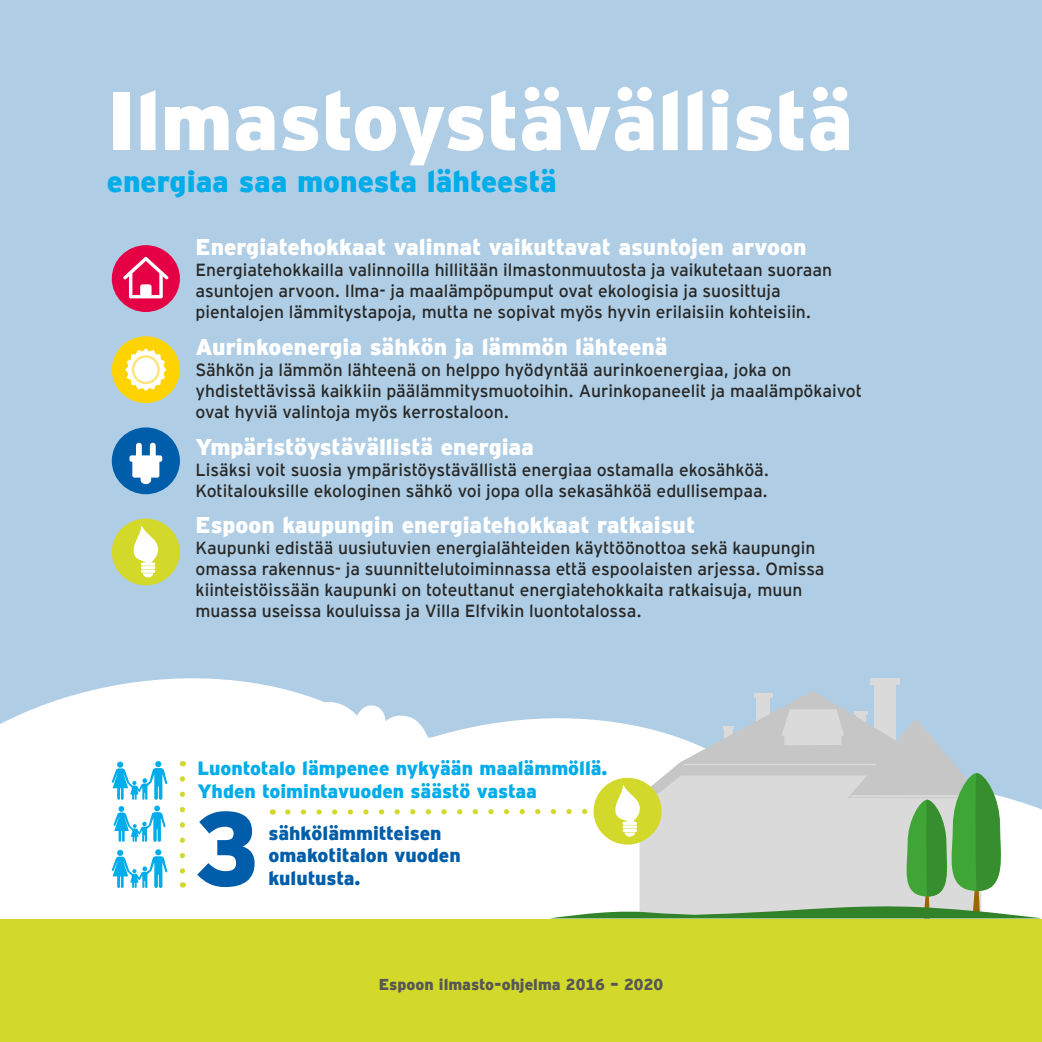
<style>
.page{position:relative;width:1042px;height:1042px;background:#afcde4}
.page>*{position:absolute;margin:0;border:0;box-sizing:border-box;transform-origin:0 0}
.t1{font:900 105px "Hz Interstate";color:#005da9}
.t2{font:900 82.25px "Hz Interstate";color:#fff}
.t3{font:900 29.75px "Hz Interstate";color:#00ace9}
.t4{font:900 22.75px "Hz Interstate";color:#fff}
.t5{font:900 19.25px/22.8px "Hz Interstate";color:#00ace9}
.t6{font:900 19.25px/22.8px "Hz Interstate";color:#005da9}
.t7{font:17.5px/21px "Hz Interstate";color:#282827}
.t8{font:900 15.75px "Hz Interstate";color:#575756}
</style>
<div class="page">
<svg style="left:0;top:678px;width:462px;height:241px;background:#f5f9fb"></svg>
<div style="left:0;top:919px;width:1042px;height:123px;background:#d3d92b"></div>
<div style="left:874px;top:685px;width:21px;height:69px;background:#dadada"></div>
<div style="left:870px;top:678px;width:29px;height:7px;background:#dadada"></div>
<div style="left:112px;top:427px;width:68px;height:67px;background:#005da9;border-radius:50%"></div>
<svg style="left:141px;top:478px;width:10px;height:6px"></svg>
<div style="left:136px;top:443px;width:6px;height:21px;background:#fff;border-radius:3px"></div>
<div style="left:150px;top:443px;width:6px;height:21px;background:#fff;border-radius:3px"></div>
<div style="left:132px;top:456px;width:27px;height:22px;background:#fff;border-radius:2px"></div>
<div style="left:129px;top:455px;width:33px;height:7px;background:#fff;border-radius:2px"></div>
<div style="left:112px;top:518px;width:68px;height:67px;background:#d3d92b;border-radius:50%"></div>
<svg style="left:134px;top:526px;width:24px;height:38px"></svg>
<svg style="left:141px;top:562px;width:14px;height:4px"></svg>
<hr style="left:141px;top:566px;width:14px;height:3px;background:#fff">
<hr style="left:141px;top:570px;width:14px;height:3px;background:#fff">
<svg style="left:143px;top:573px;width:10px;height:4px"></svg>
<div style="left:112px;top:245px;width:68px;height:67px;background:#e50046;border-radius:50%"></div>
<svg style="left:123px;top:257px;width:46px;height:41px"></svg>
<div style="left:140px;top:284px;width:12px;height:14px;background:#fff;border-radius:2px"></div>
<div style="left:112px;top:336px;width:68px;height:67px;background:#ffd300;border-radius:50%"></div>
<svg style="left:125px;top:348px;width:41px;height:43px"></svg>
<svg style="left:132px;top:355px;width:28px;height:29px"></svg>
<div style="left:134px;top:358px;width:23px;height:24px;background:#fff;border-radius:50%"></div>
<svg style="left:112px;top:761px;width:55px;height:81px;background:#9fdff6"></svg>
<svg style="left:112px;top:849px;width:55px;height:39px;background:#95dcf5"></svg>
<svg style="left:210px;top:690px;width:832px;height:228px"></svg>
<svg style="left:180px;top:779px;width:5px;height:108px"></svg>
<h2 class="t2" style="left:107px;top:62px;width:748px">Ilmastoystävällistä</h2>
<h3 class="t3" style="left:107px;top:160px;width:451px">energiaa saa monesta lähteestä</h3>
<h3 class="t4" style="left:195px;top:230px;width:612px">Energiatehokkaat valinnat vaikuttavat asuntojen arvoon</h3>
<p class="t7" style="left:195px;top:258px;width:638px">Energiatehokkailla valinnoilla hillitään ilmastonmuutosta ja vaikutetaan suoraan asuntojen arvoon. Ilma- ja maalämpöpumput ovat ekologisia ja suosittuja pientalojen lämmitystapoja, mutta ne sopivat myös hyvin erilaisiin kohteisiin.</p>
<h3 class="t4" style="left:195px;top:330px;width:474px">Aurinkoenergia sähkön ja lämmön lähteenä</h3>
<p class="t7" style="left:195px;top:358px;width:668px">Sähkön ja lämmön lähteenä on helppo hyödyntää aurinkoenergiaa, joka on yhdistettävissä kaikkiin päälämmitysmuotoihin. Aurinkopaneelit ja maalämpökaivot ovat hyviä valintoja myös kerrostaloon.</p>
<h3 class="t4" style="left:195px;top:430px;width:340px">Ympäristöystävällistä energiaa</h3>
<p class="t7" style="left:195px;top:458px;width:575px">Lisäksi voit suosia ympäristöystävällistä energiaa ostamalla ekosähköä.<br>Kotitalouksille ekologinen sähkö voi jopa olla sekasähköä edullisempaa.</p>
<h3 class="t4" style="left:195px;top:509px;width:501px">Espoon kaupungin energiatehokkaat ratkaisut</h3>
<p class="t7" style="left:195px;top:536px;width:630px">Kaupunki edistää uusiutuvien energialähteiden käyttöönottoa sekä kaupungin omassa rakennus- ja suunnittelutoiminnassa että espoolaisten arjessa. Omissa kiinteistöissään kaupunki on toteuttanut energiatehokkaita ratkaisuja, muun muassa useissa kouluissa ja Villa Elfvikin luontotalossa.</p>
<p class="t5" style="left:198px;top:756px;width:411px">Luontotalo lämpenee nykyään maalämmöllä.<br>Yhden toimintavuoden säästö vastaa</p>
<h1 class="t1" style="left:194px;top:773px;width:67px">3</h1>
<p class="t6" style="left:268px;top:821px;width:194px">sähkölämmitteisen omakotitalon vuoden kulutusta.</p>
<p class="t8" style="left:379px;top:973px;width:286px">Espoon ilmasto-ohjelma 2016 – 2020</p>
</div>
